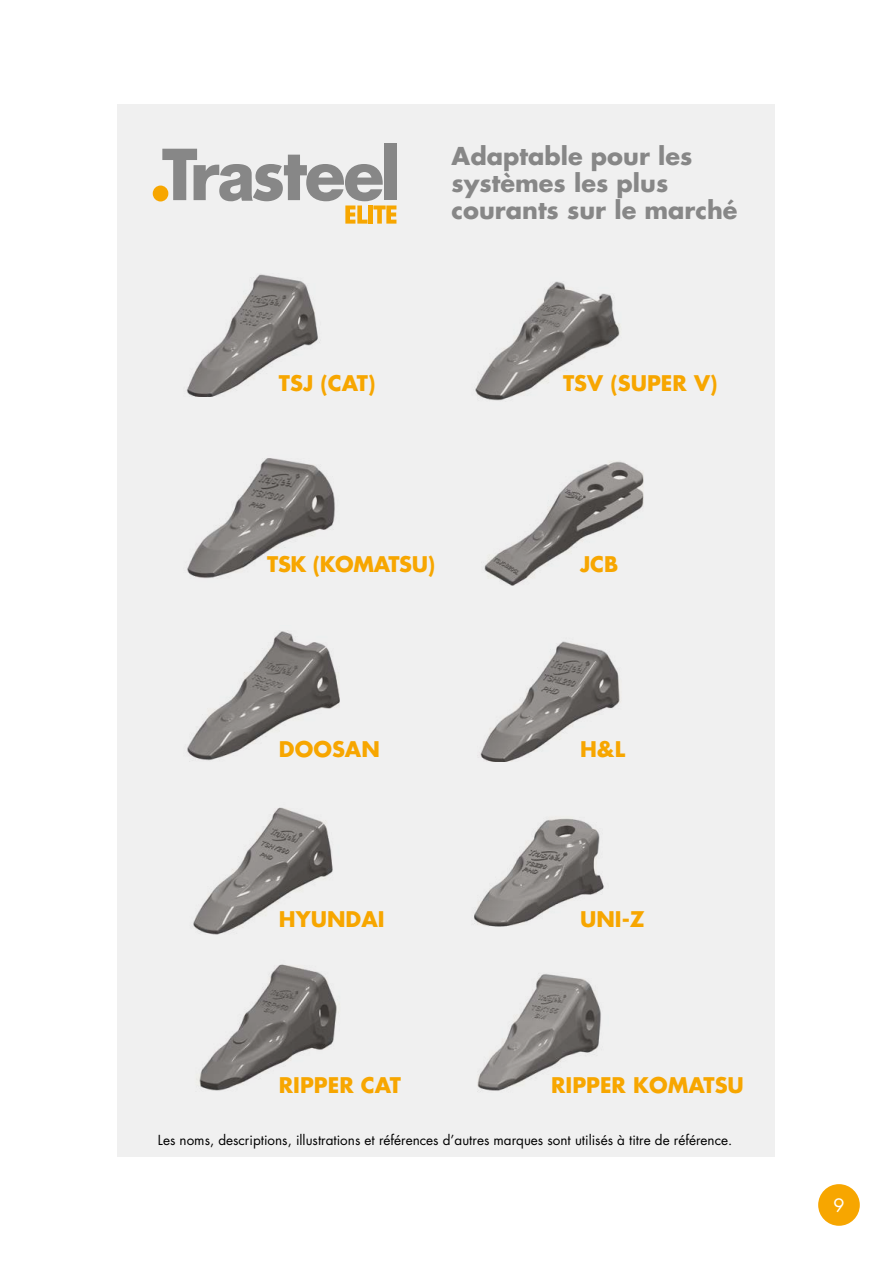
<style>
.page{position:relative;width:893px;height:1263px;background:#fff}
.page>*{position:absolute;margin:0;border:0;box-sizing:border-box;transform-origin:0 0}
.t1{font:700 24px/27px "Futura Std";color:#878787}
.t2{font:700 21px "Futura Std";color:#f7a600}
.t3{font:700 21px "Futura Std";letter-spacing:-.02em;color:#f7a600}
.t4{font:18px "Futura Std";color:#fff}
.t5{font:13.5px "Futura Std";color:#000}
</style>
<div class="page">
<div style="left:818px;top:1184px;width:42px;height:42px;background:#f7a600;border-radius:50%"></div>
<div style="left:118px;top:104px;width:657px;height:1053px;background:#f0f0f0"></div>
<img style="left:474px;top:818px;width:130px;height:108px">
<img style="left:193px;top:807px;width:140px;height:127px">
<img style="left:199px;top:964px;width:140px;height:127px">
<img style="left:477px;top:974px;width:124px;height:118px">
<img style="left:187px;top:631px;width:153px;height:130px">
<img style="left:480px;top:641px;width:140px;height:121px">
<img style="left:187px;top:458px;width:148px;height:120px">
<img style="left:484px;top:461px;width:160px;height:124px">
<img style="left:186px;top:274px;width:134px;height:123px">
<img style="left:475px;top:281px;width:145px;height:120px">
<div style="left:153px;top:186px;width:15px;height:15px;background:#f7a600;border-radius:8px"></div>
<div style="left:384px;top:144px;width:12px;height:56px;background:#878787"></div>
<svg style="left:162px;top:149px;width:234px;height:75px"></svg>
<h1 class="t1" style="left:452px;top:142px;width:288px">Adaptable pour les systèmes les plus courants sur le marché</h1>
<h2 class="t2" style="left:279px;top:369px;width:98px">TSJ (CAT)</h2>
<h2 class="t2" style="left:563px;top:369px;width:156px">TSV (SUPER V)</h2>
<h2 class="t3" style="left:267px;top:550px;width:169px">TSK (KOMATSU)</h2>
<h2 class="t2" style="left:580px;top:550px;width:40px">JCB</h2>
<h2 class="t2" style="left:279px;top:735px;width:102px">DOOSAN</h2>
<h2 class="t2" style="left:580px;top:735px;width:47px">H&amp;L</h2>
<h2 class="t2" style="left:279px;top:905px;width:107px">HYUNDAI</h2>
<h2 class="t2" style="left:580px;top:905px;width:66px">UNI-Z</h2>
<h2 class="t2" style="left:279px;top:1071px;width:124px">RIPPER CAT</h2>
<h2 class="t2" style="left:551px;top:1071px;width:194px">RIPPER KOMATSU</h2>
<p class="t5" style="left:158px;top:1132px;width:576px">Les noms, descriptions, illustrations et références d’autres marques sont utilisés à titre de référence.</p>
<h3 class="t4" style="left:833px;top:1194px;width:7px">9</h3>
</div>
